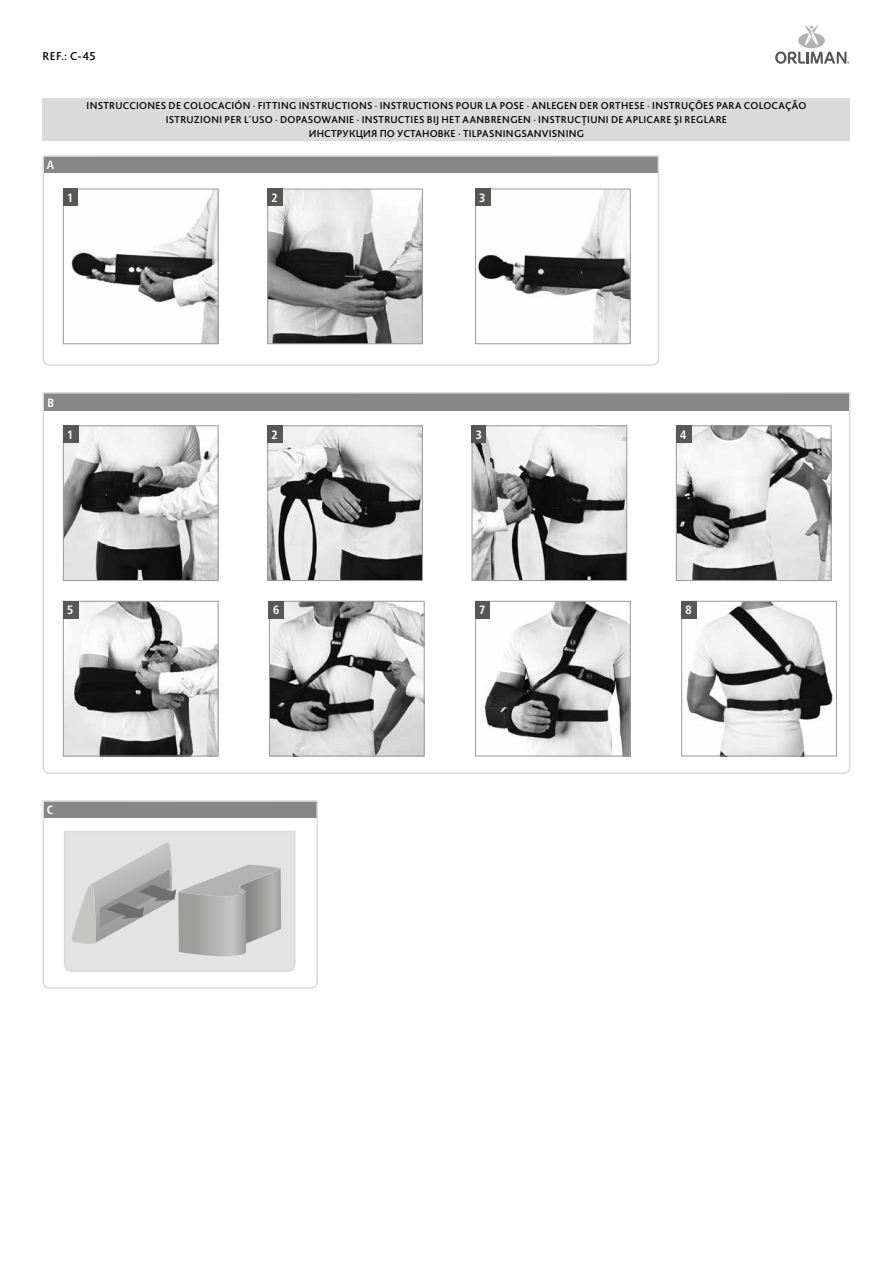
<style>
.page{position:relative;width:893px;height:1263px;background:#fff}
.page>*{position:absolute;margin:0;border:0;box-sizing:border-box;transform-origin:0 0}
.t1{font:700 condensed 12px "Frutiger Neue LTW1 G";color:#fff}
.t2{font:500 12px "Bliss Pro";color:#000}
.t3{font:500 10.5px/13.5px "Bliss Pro";letter-spacing:.025em;color:#000;text-align:center}
</style>
<div class="page">
<svg style="left:775px;top:25px;width:74px;height:39px"></svg>
<div style="left:43px;top:98px;width:807px;height:43px;background:#dadada"></div>
<svg style="left:42px;top:155px;width:617px;height:211px"></svg>
<img style="left:65px;top:190px;width:152px;height:152px">
<div style="left:63px;top:188px;width:156px;height:156px;border:1px solid #9d9d9c"></div>
<div style="left:63px;top:188px;width:15px;height:18px;background:#575756"></div>
<img style="left:269px;top:190px;width:152px;height:152px">
<div style="left:267px;top:188px;width:156px;height:156px;border:1px solid #9d9d9c"></div>
<div style="left:267px;top:188px;width:16px;height:18px;background:#575756"></div>
<img style="left:477px;top:190px;width:152px;height:152px">
<div style="left:475px;top:188px;width:156px;height:156px;border:1px solid #9d9d9c"></div>
<div style="left:475px;top:188px;width:16px;height:18px;background:#575756"></div>
<svg style="left:42px;top:392px;width:809px;height:382px"></svg>
<img style="left:65px;top:427px;width:152px;height:152px">
<div style="left:63px;top:425px;width:156px;height:156px;border:1px solid #9d9d9c"></div>
<div style="left:63px;top:425px;width:15px;height:18px;background:#575756"></div>
<img style="left:65px;top:603px;width:152px;height:151px">
<div style="left:63px;top:601px;width:156px;height:155px;border:1px solid #9d9d9c"></div>
<div style="left:63px;top:601px;width:15px;height:17px;background:#575756"></div>
<img style="left:269px;top:427px;width:152px;height:152px">
<div style="left:267px;top:425px;width:156px;height:156px;border:1px solid #9d9d9c"></div>
<div style="left:267px;top:425px;width:15px;height:18px;background:#575756"></div>
<img style="left:271px;top:603px;width:152px;height:151px">
<div style="left:269px;top:601px;width:156px;height:155px;border:1px solid #9d9d9c"></div>
<div style="left:269px;top:601px;width:15px;height:17px;background:#575756"></div>
<img style="left:473px;top:427px;width:152px;height:152px">
<div style="left:471px;top:425px;width:156px;height:156px;border:1px solid #9d9d9c"></div>
<div style="left:471px;top:425px;width:15px;height:18px;background:#575756"></div>
<img style="left:477px;top:603px;width:152px;height:151px">
<div style="left:475px;top:601px;width:156px;height:155px;border:1px solid #9d9d9c"></div>
<div style="left:475px;top:601px;width:15px;height:17px;background:#575756"></div>
<img style="left:678px;top:427px;width:152px;height:152px">
<div style="left:676px;top:425px;width:156px;height:156px;border:1px solid #9d9d9c"></div>
<div style="left:676px;top:425px;width:15px;height:18px;background:#575756"></div>
<img style="left:683px;top:603px;width:152px;height:151px">
<div style="left:681px;top:601px;width:156px;height:155px;border:1px solid #9d9d9c"></div>
<div style="left:681px;top:601px;width:16px;height:17px;background:#575756"></div>
<svg style="left:42px;top:800px;width:276px;height:189px"></svg>
<svg style="left:63px;top:830px;width:233px;height:142px"></svg>
<p class="t2" style="left:43px;top:48px;width:55px">REF.: C-45</p>
<p class="t1" style="left:47px;top:157px;width:9px">A</p>
<p class="t3" style="left:87px;top:99px;width:721px">INSTRUCCIONES DE COLOCACIÓN · FITTING INSTRUCTIONS · INSTRUCTIONS POUR LA POSE · ANLEGEN DER ORTHESE · INSTRUÇÕES PARA COLOCAÇÃO<br>ISTRUZIONI PER L´USO · DOPASOWANIE · INSTRUCTIES BIJ HET AANBRENGEN · INSTRUCŢIUNI DE APLICARE ŞI REGLARE<br>ИНСТРУКЦИЯ ПО УСТАНОВКЕ · TILPASNINGSANVISNING</p>
<p class="t1" style="left:67px;top:191px;width:8px">1</p>
<p class="t1" style="left:271px;top:191px;width:8px">2</p>
<p class="t1" style="left:479px;top:191px;width:8px">3</p>
<p class="t1" style="left:47px;top:396px;width:8px">B</p>
<p class="t1" style="left:67px;top:427px;width:8px">1</p>
<p class="t1" style="left:67px;top:603px;width:8px">5</p>
<p class="t1" style="left:47px;top:802px;width:8px">C</p>
<p class="t1" style="left:271px;top:427px;width:8px">2</p>
<p class="t1" style="left:273px;top:603px;width:8px">6</p>
<p class="t1" style="left:476px;top:427px;width:8px">3</p>
<p class="t1" style="left:479px;top:603px;width:8px">7</p>
<p class="t1" style="left:680px;top:427px;width:8px">4</p>
<p class="t1" style="left:685px;top:603px;width:8px">8</p>
</div>
